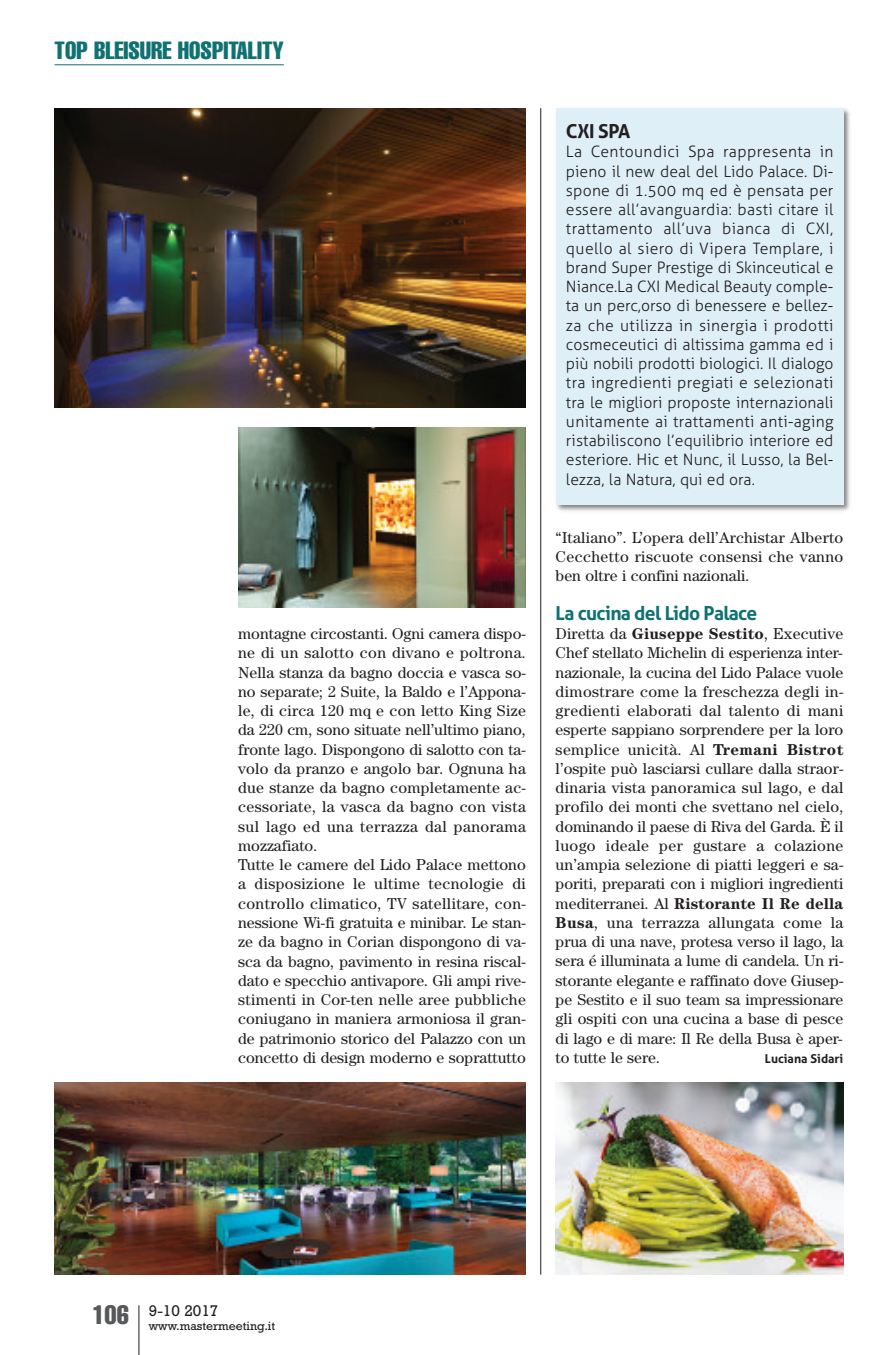
<style>
.page{position:relative;width:893px;height:1355px;background:#fff}
.page>*{position:absolute;margin:0;border:0;box-sizing:border-box;transform-origin:0 0}
.t1{font:extra-condensed 24.5px "Helvetica";color:#0f7172}
.t2{font:700 19.25px "Aller";letter-spacing:-.035em;color:#0f7172}
.t3{font:700 19.25px "Aller";letter-spacing:-.025em;color:#231f20}
.t4{font:15.75px/19.2px "Century";letter-spacing:.005em;color:#231f20;text-align:justify}
.t5{font:300 15.75px/19.2px "Aller";color:#231f20;text-align:justify}
.t6{font:15.75px "Rockwell";color:#231f20}
.t7{font:12.25px "Rockwell";color:#231f20}
.t8{font:700 12.25px "Aller";color:#231f20}
.s1{font-weight:700}
</style>
<div class="page">
<hr style="left:138px;top:1305px;width:1px;height:49px;background:#231f20">
<hr style="left:55px;top:64px;width:229px;height:1px;background:#0f7172">
<hr style="left:540px;top:108px;width:1px;height:1166px;background:#231f20">
<img style="left:556px;top:108px;width:294px;height:404px">
<div style="left:556px;top:108px;width:287px;height:396px;background:#deeff7"></div>
<img style="left:55px;top:109px;width:471px;height:298px">
<img style="left:55px;top:1082px;width:471px;height:192px">
<img style="left:556px;top:1082px;width:287px;height:192px">
<img style="left:238px;top:427px;width:288px;height:180px">
<h1 class="t1" style="left:55px;top:42px;width:231px">TOP BLEISURE HOSPITALITY</h1>
<p class="t4" style="left:238px;top:625px;width:289px;text-align:left">montagne circostanti. Ogni camera dispo&shy;ne di un salotto con divano e poltrona.<br>Nella stanza da bagno doccia e vasca so&shy;no separate; 2 Suite, la Baldo e l’Appona&shy;le, di circa 120 mq e con letto King Size da 220 cm, sono situate nell’ultimo piano, fronte lago. Dispongono di salotto con ta&shy;volo da pranzo e angolo bar. Ognuna ha due stanze da bagno completamente ac&shy;cessoriate, la vasca da bagno con vista sul lago ed una terrazza dal panorama mozzafiato.<br>Tutte le camere del Lido Palace mettono a disposizione le ultime tecnologie di controllo climatico, TV satellitare, con&shy;nessione Wi-fi gratuita e minibar. Le stan&shy;ze da bagno in Corian dispongono di va&shy;sca da bagno, pavimento in resina riscal&shy;dato e specchio antivapore. Gli ampi rive&shy;stimenti in Cor-ten nelle aree pubbliche coniugano in maniera armoniosa il gran&shy;de patrimonio storico del Palazzo con un concetto di design moderno e soprattutto</p>
<p class="t3" style="left:566px;top:119px;width:66px">CXI SPA</p>
<p class="t5" style="left:566px;top:142px;width:269px">La Centoundici Spa rappresenta in pieno il new deal del Lido Palace. Di&shy;spone di 1.500 mq ed è pensata per essere all’avanguardia: basti citare il trattamento all’uva bianca di CXI, quello al siero di Vipera Templare, i brand Super Prestige di Skinceutical e Niance.La CXI Medical Beauty comple&shy;ta un perc,orso di benessere e bellez&shy;za che utilizza in sinergia i prodotti cosmeceutici di altissima gamma ed i più nobili prodotti biologici. Il dialogo tra ingredienti pregiati e selezionati tra le migliori proposte internazionali unitamente ai trattamenti anti-aging ristabiliscono l’equilibrio interiore ed esteriore. Hic et Nunc, il Lusso, la Bel&shy;lezza, la Natura, qui ed ora.</p>
<p class="t4" style="left:556px;top:529px;width:289px">“Italiano”. L’opera dell’Archistar Alberto Cecchetto riscuote consensi che vanno ben oltre i confini nazionali.</p>
<p class="t2" style="left:556px;top:601px;width:203px">La cucina del Lido Palace</p>
<p class="t4" style="left:556px;top:625px;width:289px">Diretta da <span class="s1">Giuseppe Sestito</span>, Executive Chef stellato Michelin di esperienza inter&shy;nazionale, la cucina del Lido Palace vuole dimostrare come la freschezza degli in&shy;gredienti elaborati dal talento di mani esperte sappiano sorprendere per la loro semplice unicità. Al <span class="s1">Tremani Bistrot </span>l’ospite può lasciarsi cullare dalla straor&shy;dinaria vista panoramica sul lago, e dal profilo dei monti che svettano nel cielo, dominando il paese di Riva del Garda. È il luogo ideale per gustare a colazione un’ampia selezione di piatti leggeri e sa&shy;poriti, preparati con i migliori ingredienti mediterranei. Al <span class="s1">Ristorante Il Re della Busa</span>, una terrazza allungata come la prua di una nave, protesa verso il lago, la sera é illuminata a lume di candela. Un ri&shy;storante elegante e raffinato dove Giusep&shy;pe Sestito e il suo team sa impressionare gli ospiti con una cucina a base di pesce di lago e di mare: Il Re della Busa è aper&shy;to tutte le sere.</p>
<p class="t8" style="left:765px;top:1050px;width:80px">Luciana Sidari</p>
<p class="t7" style="left:92px;top:1321px;width:184px"><sup>106</sup> www.mastermeeting.it</p>
<p class="t6" style="left:149px;top:1305px;width:71px">9-10 2017</p>
</div>
